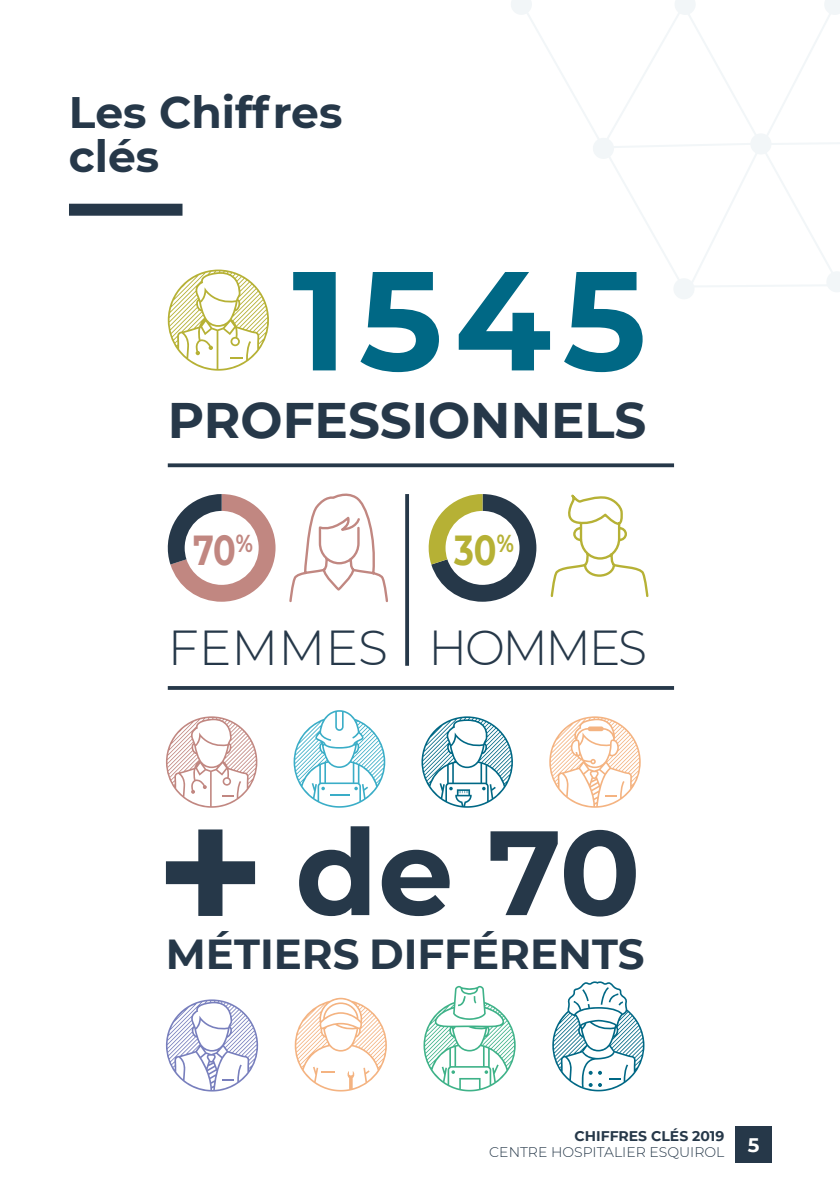
<style>
.page{position:relative;width:840px;height:1191px;background:#fff}
.page>*{position:absolute;margin:0;border:0;box-sizing:border-box;transform-origin:0 0}
.t1{font:700 140.6px "Montserrat";color:#006885}
.t2{font:700 119.6px "Montserrat";color:#263849}
.t3{font:700 49.8px "Montserrat";color:#263849}
.t4{font:300 49px "Montserrat";letter-spacing:-.025em;color:#263849}
.t5{font:700 44px/44px "Montserrat";color:#263849}
.t6{font:700 41.8px "Montserrat";color:#263849}
.t7{font:700 41.8px "Montserrat";color:#c18781;scale:.8 1}
.t8{font:700 41.8px "Montserrat";color:#b6b135;scale:.8 1}
.t9{font:700 19.6px "Montserrat";color:#fff}
.t10{font:300 14px "Montserrat";color:#263849}
.t11{font:700 14px "Montserrat";color:#263849}
</style>
<div class="page">
<svg style="left:511px;top:0;width:328px;height:299px"></svg>
<div style="left:735px;top:1126px;width:36px;height:36px;background:#263849"></div>
<div style="left:69px;top:204px;width:113px;height:12px;background:#263849"></div>
<svg style="left:168px;top:269px;width:101px;height:102px"></svg>
<svg style="left:289px;top:493px;width:99px;height:110px"></svg>
<svg style="left:167px;top:494px;width:108px;height:108px"></svg>
<svg style="left:428px;top:494px;width:108px;height:108px"></svg>
<svg style="left:168px;top:463px;width:505px;height:4px;background:#3b4c5b"></svg>
<svg style="left:168px;top:686px;width:505px;height:4px;background:#2f4050"></svg>
<svg style="left:405px;top:494px;width:4px;height:172px"></svg>
<svg style="left:550px;top:496px;width:99px;height:101px"></svg>
<svg style="left:166px;top:716px;width:91px;height:91px"></svg>
<svg style="left:166px;top:999px;width:92px;height:92px"></svg>
<svg style="left:552px;top:981px;width:92px;height:110px"></svg>
<svg style="left:423px;top:986px;width:92px;height:105px"></svg>
<svg style="left:294px;top:997px;width:92px;height:94px"></svg>
<svg style="left:166px;top:829px;width:89px;height:87px"></svg>
<svg style="left:293px;top:710px;width:92px;height:97px"></svg>
<svg style="left:421px;top:716px;width:91px;height:91px"></svg>
<svg style="left:549px;top:716px;width:91px;height:91px"></svg>
<p class="t5" style="left:69px;top:88px;width:275px">Les Chiffres clés</p>
<p class="t1" style="left:292px;top:219px;width:355px">1545</p>
<p class="t3" style="left:168px;top:385px;width:480px">PROFESSIONNELS</p>
<p class="t7" style="left:193px;top:520px;width:76px">70<sup>%</sup></p>
<p class="t8" style="left:454px;top:520px;width:76px">30<sup>%</sup></p>
<p class="t4" style="left:168px;top:615px;width:222px">FEMMES</p>
<p class="t4" style="left:428px;top:615px;width:220px">HOMMES</p>
<p class="t2" style="left:295px;top:786px;width:347px">de 70</p>
<p class="t6" style="left:166px;top:924px;width:480px">MÉTIERS DIFFÉRENTS</p>
<p class="t11" style="left:574px;top:1126px;width:151px">CHIFFRES CLÉS 2019</p>
<p class="t10" style="left:489px;top:1142px;width:236px">CENTRE HOSPITALIER ESQUIROL</p>
<h3 class="t9" style="left:747px;top:1131px;width:13px">5</h3>
</div>
